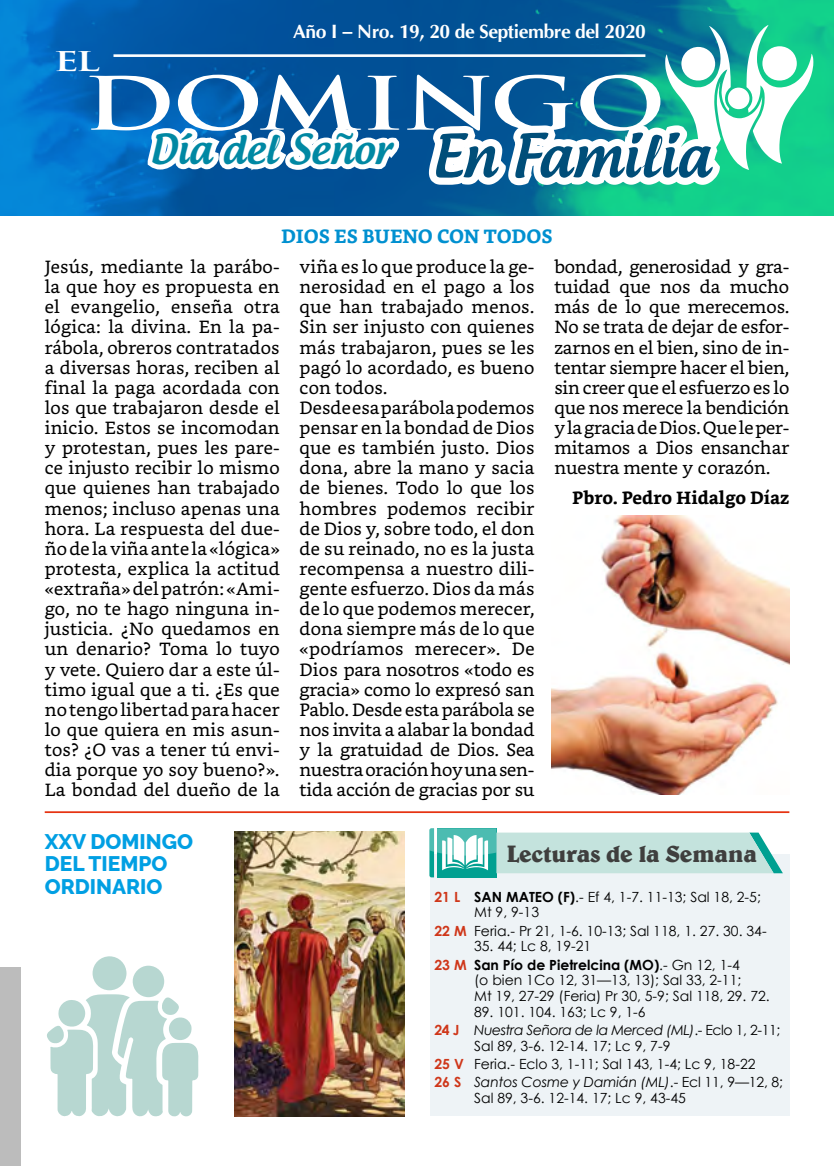
<style>
.page{position:relative;width:834px;height:1166px;background:#fff}
.page>*{position:absolute;margin:0;border:0;box-sizing:border-box;transform-origin:0 0}
.t1{font:700 71.58px "Trajan Pro";letter-spacing:-.025em;color:#fff;scale:1.37 1}
.t2{font:500 39.38px "Androgyne";color:#0088a3}
.t3{font:700 26.6px "Trajan Pro";color:#fff;scale:1.52 1}
.t4{font:700 23.8px "Belwe BT";letter-spacing:-.02em;color:#3f3f3e}
.t5{font:800 21px/22.8px "Raleway";color:#009fe3}
.t6{font:700 19.25px "CG Omega";letter-spacing:-.02em;color:#fff}
.t7{font:700 19.25px "Bookerly";letter-spacing:-.01em;color:#0090d0}
.t8{font:17.68px/20.1px "Bookerly";letter-spacing:.01em;color:#000;text-align:justify}
.t9{font:700 17.68px "Bookerly";color:#000}
.t10{font:14px/18.2px "Century Gothic";color:#000}
.s1{font-size:57.05px;color:#004e79}
.s2{font-weight:700;color:#cf3619}
.s3{font-weight:700}
.s4{font-style:italic}
</style>
<div class="page">
<img style="left:0;top:0;width:833px;height:216px">
<hr style="left:113px;top:54px;width:532px;height:3px;background:#fff">
<svg style="left:143px;top:0;width:261px;height:216px;background:#286eac"></svg>
<svg style="left:418px;top:25px;width:395px;height:191px"></svg>
<div style="left:430px;top:854px;width:359px;height:262px;background:#eef3f6"></div>
<svg style="left:429px;top:828px;width:353px;height:49px"></svg>
<hr style="left:45px;top:811px;width:744px;height:2px;background:#e63312">
<div style="left:92px;top:956px;width:34px;height:34px;background:#b7d7d1;border-radius:50%"></div>
<div style="left:132px;top:965px;width:32px;height:32px;background:#b7d7d1;border-radius:50%"></div>
<svg style="left:47px;top:994px;width:152px;height:123px"></svg>
<img style="left:235px;top:831px;width:169px;height:285px">
<img style="left:551px;top:515px;width:238px;height:279px">
<div style="left:0;top:967px;width:21px;height:199px;background:#bcbcbc"></div>
<h3 class="t3" style="left:53px;top:44px;width:32px">EL</h3>
<p class="t6" style="left:293px;top:19px;width:354px">Año I – Nro. 19, 20 de Septiembre del 2020</p>
<h1 class="t1" style="left:83px;top:59px;width:426px">DOMINGO</h1>
<h2 class="t2" style="left:150px;top:124px;width:561px">Día del Señor <span class="s1">En Familia</span></h2>
<p class="t7" style="left:281px;top:225px;width:273px">DIOS ES BUENO CON TODOS</p>
<p class="t8" style="left:45px;top:257px;width:236px">Jesús, mediante la parábo&shy;la que hoy es propuesta en el evangelio, enseña otra lógica: la divina. En la pa&shy;rábola, obreros contratados a diversas horas, reciben al final la paga acordada con los que trabajaron desde el inicio. Estos se incomodan y protestan, pues les pare&shy;ce injusto recibir lo mismo que quienes han trabajado menos; incluso apenas una hora. La respuesta del due&shy;ño de la viña ante la «lógica» protesta, explica la actitud «extraña» del patrón: «Ami&shy;go, no te hago ninguna in&shy;justicia. ¿No quedamos en un denario? Toma lo tuyo y vete. Quiero dar a este úl&shy;timo igual que a ti. ¿Es que no tengo libertad para hacer lo que quiera en mis asun&shy;tos? ¿O vas a tener tú envi&shy;dia porque yo soy bueno?».<br>La bondad del dueño de la</p>
<p class="t8" style="left:299px;top:257px;width:236px;text-align:left">viña es lo que produce la ge&shy;nerosidad en el pago a los que han trabajado menos.<br>Sin ser injusto con quienes más trabajaron, pues se les pagó lo acordado, es bueno con todos.<br>Desde esa parábola podemos pensar en la bondad de Dios que es también justo. Dios dona, abre la mano y sacia de bienes. Todo lo que los hombres podemos recibir de Dios y, sobre todo, el don de su reinado, no es la justa recompensa a nuestro dili&shy;gente esfuerzo. Dios da más de lo que podemos merecer, dona siempre más de lo que «podríamos merecer». De<br>Dios para nosotros «todo es gracia» como lo expresó san<br>Pablo. Desde esta parábola se nos invita a alabar la bondad y la gratuidad de Dios. Sea nuestra oración hoy una sen&shy;tida acción de gracias por su</p>
<p class="t8" style="left:554px;top:257px;width:236px">bondad, generosidad y gra&shy;tuidad que nos da mucho más de lo que merecemos.<br>No se trata de dejar de esfor&shy;zarnos en el bien, sino de in&shy;tentar siempre hacer el bien, sin creer que el esfuerzo es lo que nos merece la bendición y la gracia de Dios. Que le per&shy;mitamos a Dios ensanchar nuestra mente y corazón.</p>
<p class="t9" style="left:572px;top:488px;width:218px">Pbro. Pedro Hidalgo Díaz</p>
<p class="t5" style="left:45px;top:830px;width:150px">XXV DOMINGO<br>DEL TIEMPO<br>ORDINARIO</p>
<h3 class="t4" style="left:506px;top:839px;width:252px">Lecturas de la Semana</h3>
<p class="t10" style="left:474px;top:888px;width:288px;line-height:15.8px;text-indent:-40px"><span class="s2">21 L</span> <span class="s3">SAN MATEO (F)</span>.- Ef 4, 1-7. 11-13; Sal 18, 2-5;<br>Mt 9, 9-13</p>
<p class="t10" style="left:434px;top:921px;width:334px"><span class="s2">22 M</span> Feria.- Pr 21, 1-6. 10-13; Sal 118, 1. 27. 30. 34-</p>
<p class="t10" style="left:434px;top:937px;width:307px;text-indent:40px">35. 44; Lc 8, 19-21<br><span class="s2">23 M</span> <span class="s3">San Pío de Pietrelcina (MO)</span>.- Gn 12, 1-4</p>
<p class="t10" style="left:474px;top:972px;width:297px;line-height:15.8px">(o bien 1Co 12, 31—13, 13); Sal 33, 2-11;<br>Mt 19, 27-29 (Feria) Pr 30, 5-9; Sal 118, 29. 72.</p>
<p class="t10" style="left:434px;top:1002px;width:347px;text-indent:40px">89. 101. 104. 163; Lc 9, 1-6<br><span class="s2">24 J</span> <span class="s4">Nuestra Señora de la Merced (ML)</span>.- Eclo 1, 2-11;</p>
<p class="t10" style="left:434px;top:1036px;width:350px;text-indent:40px">Sal 89, 3-6. 12-14. 17; Lc 9, 7-9<br><span class="s2">25 V</span> Feria.- Eclo 3, 1-11; Sal 143, 1-4; Lc 9, 18-22<br><span class="s2">26 S</span> <span class="s4">Santos Cosme y Damián (ML)</span>.- Ecl 11, 9—12, 8;</p>
<p class="t10" style="left:474px;top:1088px;width:213px">Sal 89, 3-6. 12-14. 17; Lc 9, 43-45</p>
</div>
